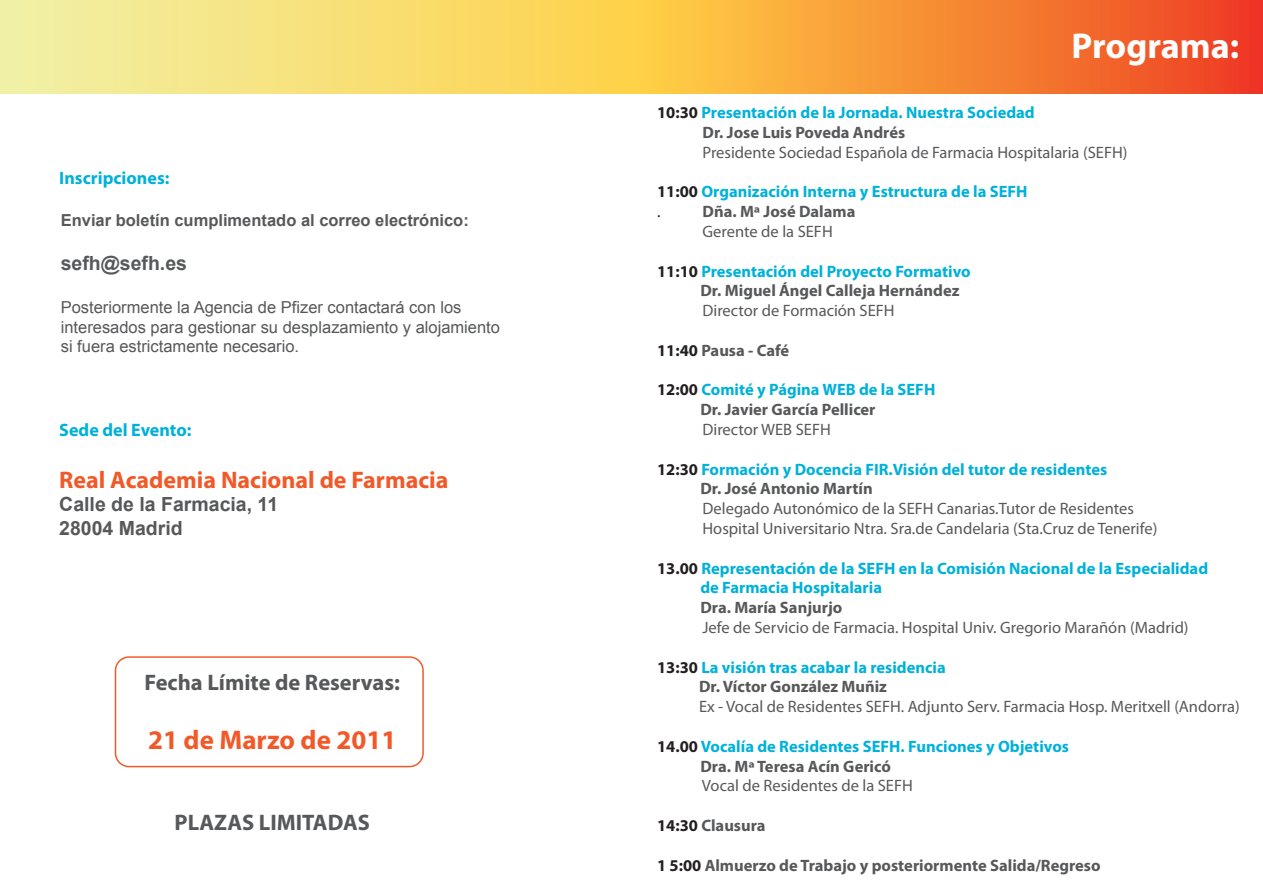
<style>
.page{position:relative;width:1263px;height:893px;background:#fff}
.page>*{position:absolute;margin:0;border:0;box-sizing:border-box;transform-origin:0 0}
.t1{font:700 36px "Myriad Pro";color:#fff}
.t2{font:700 27px "Myriad Pro";color:#f15929}
.t3{font:700 24px "Myriad Pro";color:#f15929}
.t4{font:700 22.5px "Myriad Pro";color:#57585a}
.t5{font:700 19.5px/23.4px "Arial";color:#57585a}
.t6{font:700 18px "Myriad Pro";color:#00b1d9}
.t7{font:700 16.5px/19.8px "Myriad Pro";color:#00b1d9}
.t8{font:16.5px/19.8px "Myriad Pro";color:#57585a}
.t9{font:16.5px/19.8px "Arial";color:#57585a}
.t10{font:700 16.5px/19.8px "Myriad Pro";color:#57585a}
.t11{font:700 16.5px "Arial";color:#57585a}
.s1{font-weight:700;color:#231f20}
.s2{font-weight:700;color:#00b1d9}
.s3{font-weight:700}
.s4{color:#231f20}
.s5{font-weight:400;color:#231f20}
.s6{font-weight:400}
.s7{color:#57585a}
.s8{font-weight:400;color:#57585a}
</style>
<div class="page">
<svg style="left:0;top:0;width:1263px;height:93px;background:#f6b557"></svg>
<div style="left:115px;top:656px;width:309px;height:111px;border:2px solid #f15929;border-radius:14px"></div>
<p class="t6" style="left:59px;top:166px;width:112px">Inscripciones:</p>
<p class="t11" style="left:61px;top:210px;width:410px">Enviar boletín cumplimentado al correo electrónico:</p>
<p class="t5" style="left:61px;top:252px;width:128px">sefh@sefh.es</p>
<p class="t9" style="left:61px;top:297px;width:441px">Posteriormente la Agencia de Pfizer contactará con los interesados para gestionar su desplazamiento y alojamiento si fuera estrictamente necesario.</p>
<p class="t6" style="left:59px;top:418px;width:134px">Sede del Evento:</p>
<p class="t3" style="left:59px;top:464px;width:391px">Real Academia Nacional de Farmacia</p>
<p class="t5" style="left:59px;top:493px;width:220px">Calle de la Farmacia, 11<br>28004 Madrid</p>
<p class="t4" style="left:144px;top:667px;width:257px">Fecha Límite de Reservas:</p>
<p class="t2" style="left:148px;top:722px;width:250px">21 de Marzo de 2011</p>
<p class="t4" style="left:175px;top:808px;width:197px">PLAZAS LIMITADAS</p>
<p class="t1" style="left:1071px;top:22px;width:169px">Programa:</p>
<p class="t8" style="left:702px;top:103px;width:426px;text-indent:-45px"><span class="s1">10:30</span> <span class="s2">Presentación de la Jornada. Nuestra Sociedad<br></span><span class="s3">Dr. Jose Luis Poveda Andrés<br></span>Presidente Sociedad Española de Farmacia Hospitalaria (SEFH)</p>
<p class="t7" style="left:657px;top:181px;width:372px"><span class="s4">11:00</span> Organización Interna y Estructura de la SEFH <span class="s5">.</span></p>
<p class="t10" style="left:702px;top:201px;width:154px">Dña. Mª José Dalama<br><span class="s6">Gerente de la SEFH</span></p>
<p class="t7" style="left:700px;top:261px;width:272px;text-indent:-43px"><span class="s4">11:10</span> Presentación del Proyecto Formativo<br><span class="s7">Dr. Miguel Ángel Calleja Hernández<br></span><span class="s8">Director de Formación SEFH</span></p>
<p class="t10" style="left:657px;top:340px;width:134px"><span class="s4">11:40</span> Pausa - Café</p>
<p class="t7" style="left:700px;top:379px;width:236px;text-indent:-43px"><span class="s4">12:00</span> Comité y Página WEB de la SEFH<br><span class="s7">Dr. Javier García Pellicer<br></span><span class="s8">Director WEB SEFH</span></p>
<p class="t8" style="left:700px;top:459px;width:458px;text-indent:-43px"><span class="s1">12:30</span> <span class="s2">Formación y Docencia FIR.Visión del tutor de residentes<br></span><span class="s3">Dr. José Antonio Martín<br></span>Delegado Autonómico de la SEFH Canarias.Tutor de Residentes Hospital Universitario Ntra. Sra.de Candelaria (Sta.Cruz de Tenerife)</p>
<p class="t7" style="left:700px;top:558px;width:509px;text-indent:-43px"><span class="s4">13.00</span> Representación de la SEFH en la Comisión Nacional de la Especialidad de Farmacia Hospitalaria<br><span class="s7">Dra. María Sanjurjo<br></span><span class="s8">Jefe de Servicio de Farmacia. Hospital Univ. Gregorio Marañón (Madrid)</span></p>
<p class="t8" style="left:699px;top:657px;width:542px;text-indent:-42px"><span class="s1">13:30</span> <span class="s2">La visión tras acabar la residencia<br></span><span class="s3">Dr. Víctor González Muñiz<br></span>Ex - Vocal de Residentes SEFH. Adjunto Serv. Farmacia Hosp. Meritxell (Andorra)</p>
<p class="t7" style="left:700px;top:736px;width:370px;text-indent:-43px"><span class="s4">14.00</span> Vocalía de Residentes SEFH. Funciones y Objetivos<br><span class="s7">Dra. Mª Teresa Acín Gericó<br></span><span class="s8">Vocal de Residentes de la SEFH</span></p>
<p class="t10" style="left:657px;top:815px;width:110px"><span class="s4">14:30</span> Clausura</p>
<p class="t10" style="left:657px;top:855px;width:445px"><span class="s4">1 5:00</span> Almuerzo de Trabajo y posteriormente Salida/Regreso</p>
</div>
